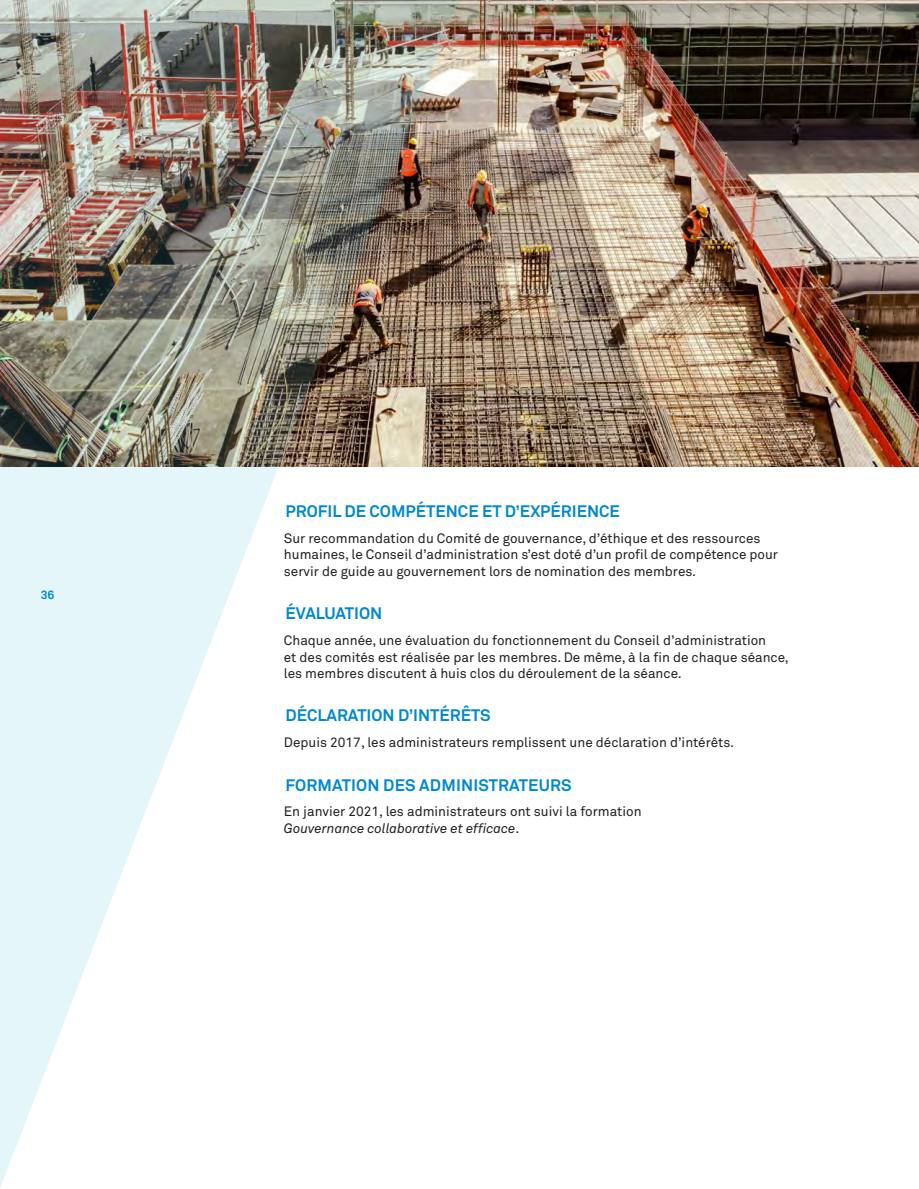
<style>
.page{position:relative;width:919px;height:1189px;background:#fff}
.page>*{position:absolute;margin:0;border:0;box-sizing:border-box;transform-origin:0 0}
.TEXTE_9pts{font:700 16.5px "Akkurat Pro";color:#0089cf}
.TEXTE_9pts-2{font:13.5px/16.5px "Akkurat Pro";color:#231f20}
.t1{font:700 12px "Akkurat Pro";color:#0089cf}
.s1{font-style:italic}
</style>
<div class="page">
<img style="left:464px;top:0;width:454px;height:466px">
<img style="left:0;top:0;width:464px;height:1187px">
<hr style="left:918px;top:0;width:1px;height:1188px;background:#005879">
<p class="t1" style="left:41px;top:587px;width:15px">36</p>
<p class="TEXTE_9pts" style="left:285px;top:501px;width:336px">PROFIL DE COMPÉTENCE ET D’EXPÉRIENCE</p>
<p class="TEXTE_9pts-2" style="left:284px;top:530px;width:495px">Sur recommandation du Comité de gouvernance, d’éthique et des ressources humaines, le Conseil d’administration s’est doté d’un profil de compétence pour servir de guide au gouvernement lors de nomination des membres.</p>
<p class="TEXTE_9pts" style="left:285px;top:603px;width:98px">ÉVALUATION</p>
<p class="TEXTE_9pts-2" style="left:284px;top:632px;width:506px">Chaque année, une évaluation du fonctionnement du Conseil d’administration<br>et des comités est réalisée par les membres. De même, à la fin de chaque séance, les membres discutent à huis clos du déroulement de la séance.</p>
<p class="TEXTE_9pts" style="left:285px;top:705px;width:206px">DÉCLARATION D’INTÉRÊTS</p>
<p class="TEXTE_9pts-2" style="left:284px;top:734px;width:451px">Depuis 2017, les administrateurs remplissent une déclaration d’intérêts.</p>
<p class="TEXTE_9pts" style="left:285px;top:774px;width:287px">FORMATION DES ADMINISTRATEURS</p>
<p class="TEXTE_9pts-2" style="left:284px;top:803px;width:359px">En janvier 2021, les administrateurs ont suivi la formation<br><span class="s1">Gouvernance collaborative et efficace</span>.</p>
</div>
